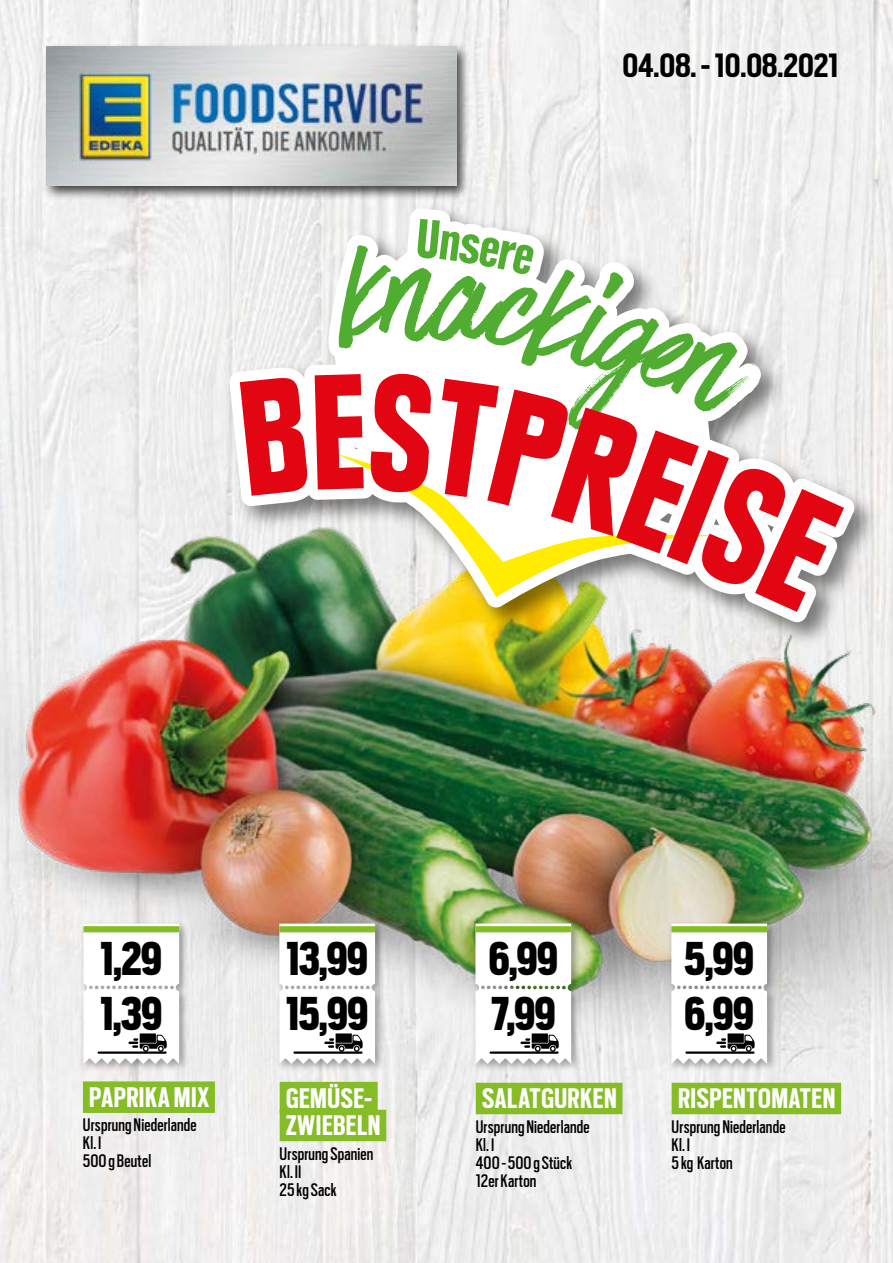
<style>
.page{position:relative;width:893px;height:1263px;background:#fff}
.page>*{position:absolute;margin:0;border:0;box-sizing:border-box;transform-origin:0 0}
.t1{font:900 52.8px "Scout Cond";letter-spacing:-.01em;color:#000;scale:.9 1}
.t2{font:700 37.5px "Scout Cond";letter-spacing:-.005em;color:#000}
.t3{font:700 31.5px/27px "Scout Cond";letter-spacing:.015em;color:#fff}
.t4{font:20.25px/18px "Scout Cond";letter-spacing:.01em;color:#000}
</style>
<div class="page">
<img style="left:0;top:0;width:893px;height:1263px">
<img style="left:0;top:527px;width:893px;height:543px">
<div style="left:83px;top:1081px;width:132px;height:32px;background:#86bc25"></div>
<div style="left:476px;top:1083px;width:146px;height:31px;background:#86bc25"></div>
<div style="left:280px;top:1082px;width:98px;height:31px;background:#86bc25"></div>
<div style="left:280px;top:1110px;width:106px;height:31px;background:#86bc25"></div>
<div style="left:672px;top:1083px;width:169px;height:31px;background:#86bc25"></div>
<div style="left:79px;top:919px;width:110px;height:154px;background:#000;opacity:.35"></div>
<svg style="left:83px;top:923px;width:96px;height:141px"></svg>
<div style="left:83px;top:926px;width:96px;height:6px;background:#86bc25"></div>
<div style="left:471px;top:919px;width:110px;height:154px;background:#000;opacity:.35"></div>
<svg style="left:475px;top:923px;width:96px;height:141px"></svg>
<div style="left:475px;top:926px;width:96px;height:6px;background:#86bc25"></div>
<div style="left:275px;top:919px;width:110px;height:154px;background:#000;opacity:.35"></div>
<svg style="left:279px;top:923px;width:96px;height:141px"></svg>
<div style="left:279px;top:926px;width:96px;height:6px;background:#86bc25"></div>
<div style="left:667px;top:919px;width:110px;height:154px;background:#000;opacity:.35"></div>
<svg style="left:671px;top:923px;width:96px;height:141px"></svg>
<div style="left:671px;top:926px;width:96px;height:6px;background:#86bc25"></div>
<img style="left:219px;top:198px;width:665px;height:455px">
<svg style="left:229px;top:208px;width:626px;height:414px;fill:#eee"></svg>
<svg style="left:338px;top:245px;width:413px;height:129px"></svg>
<svg style="left:418px;top:219px;width:116px;height:55px"></svg>
<svg style="left:240px;top:374px;width:604px;height:238px"></svg>
<div style="left:42px;top:42px;width:428px;height:158px;background:#000;opacity:.75"></div>
<img style="left:47px;top:47px;width:409px;height:139px">
<h2 class="t2" style="left:622px;top:41px;width:218px">04.08. - 10.08.2021</h2>
<h1 class="t1" style="left:101px;top:925px;width:70px">1,29</h1>
<h1 class="t1" style="left:286px;top:925px;width:92px">13,99</h1>
<h1 class="t1" style="left:489px;top:925px;width:78px">6,99</h1>
<h1 class="t1" style="left:685px;top:925px;width:78px">5,99</h1>
<h1 class="t1" style="left:101px;top:979px;width:70px">1,39</h1>
<h1 class="t1" style="left:286px;top:979px;width:92px">15,99</h1>
<h1 class="t1" style="left:491px;top:979px;width:73px">7,99</h1>
<h1 class="t1" style="left:685px;top:979px;width:78px">6,99</h1>
<h3 class="t3" style="left:89px;top:1082px;width:121px">PAPRIKA MIX</h3>
<p class="t4" style="left:83px;top:1115px;width:115px">Ursprung Niederlande<br>Kl. I<br>500 g Beutel</p>
<h3 class="t3" style="left:286px;top:1083px;width:96px">GEMÜSE-<br>ZWIEBELN</h3>
<p class="t4" style="left:280px;top:1143px;width:95px">Ursprung Spanien<br>Kl. II<br>25 kg Sack</p>
<h3 class="t3" style="left:482px;top:1083px;width:136px">SALATGURKEN</h3>
<p class="t4" style="left:476px;top:1116px;width:115px">Ursprung Niederlande<br>Kl. I<br>400 - 500 g Stück<br>12er Karton</p>
<h3 class="t3" style="left:678px;top:1083px;width:159px">RISPENTOMATEN</h3>
<p class="t4" style="left:672px;top:1116px;width:115px">Ursprung Niederlande<br>Kl. I<br>5 kg Karton</p>
</div>
